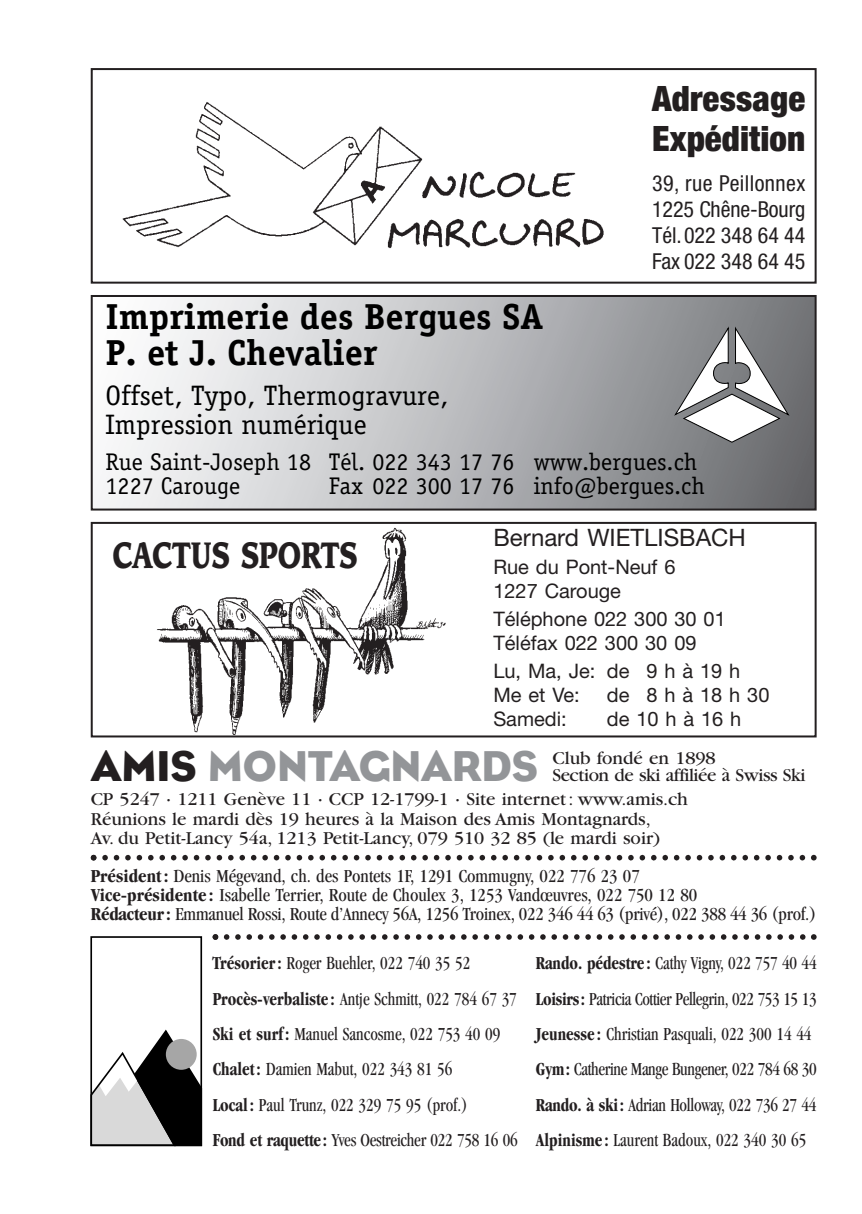
<style>
.page{position:relative;width:862px;height:1214px;background:#fff}
.page>*{position:absolute;margin:0;border:0;box-sizing:border-box;transform-origin:0 0}
.t1{font:44px "Eagle";letter-spacing:-.015em;color:#939598}
.t2{font:700 36.2px/36.2px "Officina Serif";color:#000}
.t3{font:900 36px "Leawood";color:#231f20;scale:.7 1}
.t4{font:900 condensed 35px/40px "Helvetica Neue";letter-spacing:.005em;color:#231f20}
.t5{font:28.2px/28.2px "Officina Serif";color:#000}
.t6{font:24.2px/24.2px "Officina Serif";color:#000}
.t7{font:24px "Helvetica Neue";color:#231f20}
.t8{font:condensed 22px/26px "Helvetica Neue";color:#231f20;text-align:justify}
.t9{font:20px/24px "Helvetica Neue";color:#231f20}
.t10{font:20px "Helvetica Neue";letter-spacing:.345em;color:#231f20}
.t11{font:condensed 19px/35.2px "Garamond";color:#231f20;text-align:justify;scale:.9 1}
.t12{font:condensed 19px/19.2px "Garamond";color:#231f20}
.t13{font:19px/24.2px "Garamond";color:#231f20}
.t14{font:condensed 19px "Garamond";letter-spacing:-.02em;color:#231f20;scale:.9 1}
.s1{color:#231f20}
.s2{font-weight:700}
</style>
<div class="page">
<div style="left:90px;top:936px;width:112px;height:209px;border:2px solid #000"></div>
<svg style="left:90px;top:1027px;width:113px;height:119px"></svg>
<img style="left:157px;top:527px;width:289px;height:207px">
<div style="left:91px;top:522px;width:725px;height:215px;border:2px solid #231f20"></div>
<div style="left:92px;top:296px;width:723px;height:213px;background:linear-gradient(to right,#fff,#6d6f73)"></div>
<svg style="left:674px;top:324px;width:115px;height:119px"></svg>
<div style="left:91px;top:295px;width:725px;height:215px;border:2px solid #231f20"></div>
<svg style="left:213px;top:934px;width:603px;height:5px"></svg>
<svg style="left:91px;top:854px;width:725px;height:6px"></svg>
<img style="left:122px;top:102px;width:482px;height:147px">
<div style="left:91px;top:68px;width:725px;height:215px;border:2px solid #231f20"></div>
<h3 class="t4" style="left:652px;top:82px;width:155px">Adressage<br>Expédition</h3>
<p class="t8" style="left:652px;top:172px;width:155px">39, rue Peillonnex 1225 Chêne-Bourg Tél.022 348 64 44<br>Fax 022 348 64 45</p>
<h2 class="t2" style="left:106px;top:301px;width:439px">Imprimerie des Bergues SA<br>P. et J. Chevalier</h2>
<h3 class="t5" style="left:106px;top:381px;width:344px">Offset, Typo, Thermogravure,<br>Impression numérique</h3>
<p class="t6" style="left:106px;top:449px;width:593px">Rue Saint-Joseph 18 Tél. 022 343 17 76 www.bergues.ch<br>1227 Carouge</p>
<p class="t6" style="left:329px;top:473px;width:378px">Fax 022 300 17 76 info@bergues.ch</p>
<p class="t7" style="left:493px;top:529px;width:254px">Bernard WIETLISBACH</p>
<p class="t9" style="left:493px;top:557px;width:184px">Rue du Pont-Neuf 6<br>1227 Carouge</p>
<p class="t9" style="left:493px;top:609px;width:234px">Téléphone 022 300 30 01<br>Téléfax 022 300 30 09</p>
<p class="t9" style="left:493px;top:661px;width:248px">Lu, Ma, Je: de 9 h à 19 h<br>Me et Ve:</p>
<h3 class="t3" style="left:112px;top:539px;width:351px">CACTUS SPORTS</h3>
<p class="t10" style="left:607px;top:688px;width:164px">de 8hà18h30</p>
<p class="t9" style="left:493px;top:709px;width:75px">Samedi:</p>
<p class="t10" style="left:607px;top:712px;width:136px">de10hà16h</p>
<h1 class="t1" style="left:91px;top:740px;width:449px"><span class="s1">AMIS</span> MONTAGNARDS</h1>
<p class="t13" style="left:552px;top:747px;width:165px">Club fondé en 1898</p>
<p class="t13" style="left:91px;top:764px;width:716px;text-indent:462px">Section de ski affiliée à Swiss Ski<br>CP 5247 · 1211 Genève 11 · CCP 12-1799-1 · Site internet: www.amis.ch</p>
<p class="t13" style="left:91px;top:810px;width:570px;line-height:19.2px">Réunions le mardi dès 19 heures à la Maison des Amis Montagnards,<br>Av. du Petit-Lancy 54a, 1213 Petit-Lancy, 079 510 32 85 (le mardi soir)</p>
<p class="t12" style="left:91px;top:867px;width:727px"><span class="s2">Président:</span> Denis Mégevand, ch. des Pontets 1F, 1291 Commugny, 022 776 23 07<br><span class="s2">Vice-présidente :</span> Isabelle Terrier, Route de Choulex 3, 1253 Vandœuvres, 022 750 12 80<br><span class="s2">Rédacteur:</span> Emmanuel Rossi, Route d’Annecy 56A, 1256 Troinex, 022 346 44 63 (privé), 022 388 44 36 (prof.)</p>
<p class="t11" style="left:213px;top:947px;width:288px"><span class="s2">Trésorier:</span> Roger Buehler, 022 740 35 52</p>
<p class="t11" style="left:213px;top:947px;width:672px;text-indent:323px"><span class="s2">Rando. pédestre :</span> Cathy Vigny, 022 757 40 44<br><span class="s2">Procès-verbaliste :</span> Antje Schmitt, 022 784 67 37 <span class="s2">Loisirs:</span> Patricia Cottier Pellegrin, 022 753 15 13<br><span class="s2">Ski et surf:</span> Manuel Sancosme, 022 753 40 09</p>
<p class="t11" style="left:536px;top:1017px;width:308px"><span class="s2">Jeunesse :</span> Christian Pasquali, 022 300 14 44</p>
<p class="t11" style="left:213px;top:1052px;width:268px"><span class="s2">Chalet:</span> Damien Mabut, 022 343 81 56</p>
<p class="t14" style="left:536px;top:1061px;width:313px"><span class="s2">Gym:</span> Catherine Mange Bungener, 022 784 68 30</p>
<p class="t11" style="left:213px;top:1088px;width:285px"><span class="s2">Local:</span> Paul Trunz, 022 329 75 95 (prof.)</p>
<p class="t11" style="left:213px;top:1088px;width:672px;text-indent:323px"><span class="s2">Rando. à ski:</span> Adrian Holloway, 022 736 27 44<br><span class="s2">Fond et raquette:</span> Yves Oestreicher 022 758 16 06 <span class="s2">Alpinisme :</span> Laurent Badoux, 022 340 30 65</p>
</div>
